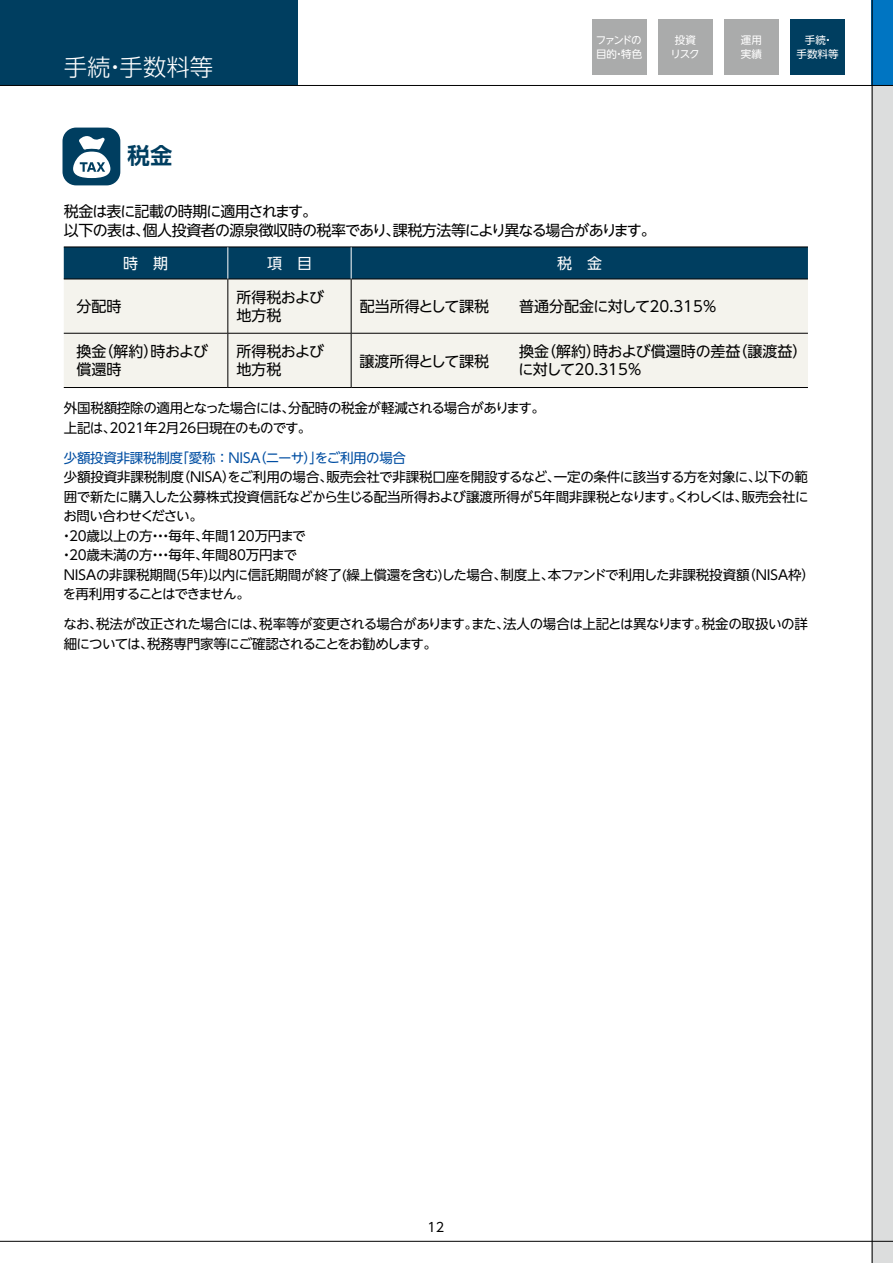
<style>
.page{position:relative;width:893px;height:1263px;background:#fff}
.page>*{position:absolute;margin:0;border:0;box-sizing:border-box;transform-origin:0 0}
.t1{font:300 23.4px "UD Shin Go NT Pro";color:#fff}
.t2{font:700 22.35px "UD Shin Go NT Pro De";color:#003e60}
.t3{font:15px/18px "UD Shin Go NT Pro";color:#000}
.t4{font:15px/19.5px "UD Shin Go NT Pro";letter-spacing:-.03em;color:#000}
.t5{font:15px "UD Shin Go NT Pro";color:#fff}
.t6{font:13.5px/19.5px "UD Shin Go NT Pro";letter-spacing:-.025em;color:#000}
.t7{font:13.5px "UD Shin Go NT Pro";letter-spacing:-.02em;color:#004ea2}
.t8{font:12.75px "UD Shin Go NT Pro";color:#000}
.t9{font:10.5px/13.5px "UD Shin Go NT Pro";color:#fff;text-align:center}
.t10{font:10.5px/13.5px "UD Shin Go NT Pro";letter-spacing:-.135em;color:#fff}
</style>
<div class="page">
<div style="left:872px;top:0;width:21px;height:1263px;background:#dcdddd"></div>
<div style="left:872px;top:0;width:21px;height:85px;background:#0075c2"></div>
<div style="left:0;top:0;width:298px;height:85px;background:#003e60"></div>
<hr style="left:872px;top:0;width:1px;height:1263px;background:#000">
<hr style="left:0;top:1241px;width:893px;height:1px;background:#000">
<hr style="left:0;top:85px;width:893px;height:1px;background:#000">
<div style="left:790px;top:19px;width:55px;height:55px;background:#003e60"></div>
<div style="left:724px;top:19px;width:54px;height:55px;background:#aaabab"></div>
<div style="left:658px;top:19px;width:54px;height:55px;background:#aaabab"></div>
<div style="left:592px;top:19px;width:54px;height:55px;background:#aaabab"></div>
<div style="left:64px;top:248px;width:744px;height:31px;background:#003e60"></div>
<div style="left:64px;top:280px;width:744px;height:107px;background:#f4f3ed"></div>
<hr style="left:64px;top:247px;width:164px;height:1px;background:#000">
<hr style="left:228px;top:247px;width:123px;height:1px;background:#000">
<hr style="left:351px;top:247px;width:457px;height:1px;background:#000">
<hr style="left:228px;top:279px;width:123px;height:1px;background:#000">
<hr style="left:228px;top:279px;width:1px;height:54px;background:#000">
<hr style="left:351px;top:279px;width:457px;height:1px;background:#000">
<hr style="left:351px;top:279px;width:1px;height:54px;background:#000">
<hr style="left:228px;top:333px;width:123px;height:1px;background:#000">
<hr style="left:228px;top:334px;width:1px;height:53px;background:#000">
<hr style="left:351px;top:333px;width:457px;height:1px;background:#000">
<hr style="left:351px;top:334px;width:1px;height:53px;background:#000">
<hr style="left:64px;top:387px;width:164px;height:1px;background:#000">
<hr style="left:228px;top:387px;width:123px;height:1px;background:#000">
<hr style="left:351px;top:387px;width:457px;height:1px;background:#000">
<hr style="left:64px;top:333px;width:164px;height:1px;background:#000">
<hr style="left:64px;top:279px;width:164px;height:1px;background:#000">
<hr style="left:228px;top:247px;width:1px;height:32px;background:#fff">
<hr style="left:351px;top:247px;width:1px;height:32px;background:#fff">
<svg style="left:63px;top:128px;width:57px;height:57px"></svg>
<h1 class="t1" style="left:64px;top:48px;width:151px">手続・手数料等</h1>
<p class="t10" style="left:596px;top:33px;width:48px">ファンドの目的・特色</p>
<p class="t9" style="left:671px;top:33px;width:31px">投資リスク</p>
<h2 class="t2" style="left:128px;top:138px;width:46px">税金</h2>
<p class="t4" style="left:64px;top:201px;width:594px">税金は表に記載の時期に適用されます。<br>以下の表は、個人投資者の源泉徴収時の税率であり、課税方法等により異なる場合があります。</p>
<p class="t5" style="left:123px;top:251px;width:46px">時　期</p>
<p class="t5" style="left:267px;top:251px;width:46px">項　目</p>
<p class="t5" style="left:557px;top:251px;width:46px">税　金</p>
<p class="t9" style="left:741px;top:33px;width:22px;text-align:left">運用実績</p>
<p class="t9" style="left:796px;top:33px;width:43px">手続・<br>手数料等</p>
<p class="t4" style="left:77px;top:296px;width:47px">分配時</p>
<p class="t3" style="left:236px;top:288px;width:89px">所得税および地方税</p>
<p class="t3" style="left:360px;top:297px;width:358px">配当所得として課税　　普通分配金に対して20.315%</p>
<p class="t3" style="left:77px;top:342px;width:133px">換金（解約）時および償還時</p>
<p class="t3" style="left:236px;top:342px;width:89px">所得税および地方税</p>
<p class="t4" style="left:360px;top:351px;width:131px">譲渡所得として課税</p>
<p class="t3" style="left:518px;top:342px;width:291px;text-indent:-29px">　　換金（解約）時および償還時の差益（譲渡益）に対して20.315%</p>
<p class="t6" style="left:64px;top:398px;width:483px">外国税額控除の適用となった場合には、分配時の税金が軽減される場合があります。上記は、2021年2月26日現在のものです。</p>
<p class="t7" style="left:64px;top:446px;width:344px">少額投資非課税制度「愛称：NISA（ニーサ）」をご利用の場合</p>
<p class="t6" style="left:60px;top:467px;width:757px">少額投資非課税制度（NISA）をご利用の場合、販売会社で非課税口座を開設するなど、一定の条件に該当する方を対象に、以下の範囲で新たに購入した公募株式投資信託などから生じる配当所得および譲渡所得が5年間非課税となります。くわしくは、販売会社にお問い合わせください。<br>・20歳以上の方・・・毎年、年間120万円まで<br>・20歳未満の方・・・毎年、年間80万円まで<br>NISAの非課税期間(5年)以内に信託期間が終了(繰上償還を含む)した場合、制度上、本ファンドで利用した非課税投資額（NISA枠）を再利用することはできません。</p>
<p class="t6" style="left:63px;top:614px;width:746px">なお、税法が改正された場合には、税率等が変更される場合があります。また、法人の場合は上記とは異なります。税金の取扱いの詳細については、税務専門家等にご確認されることをお勧めします。</p>
<p class="t8" style="left:427px;top:1216px;width:18px">12</p>
</div>
